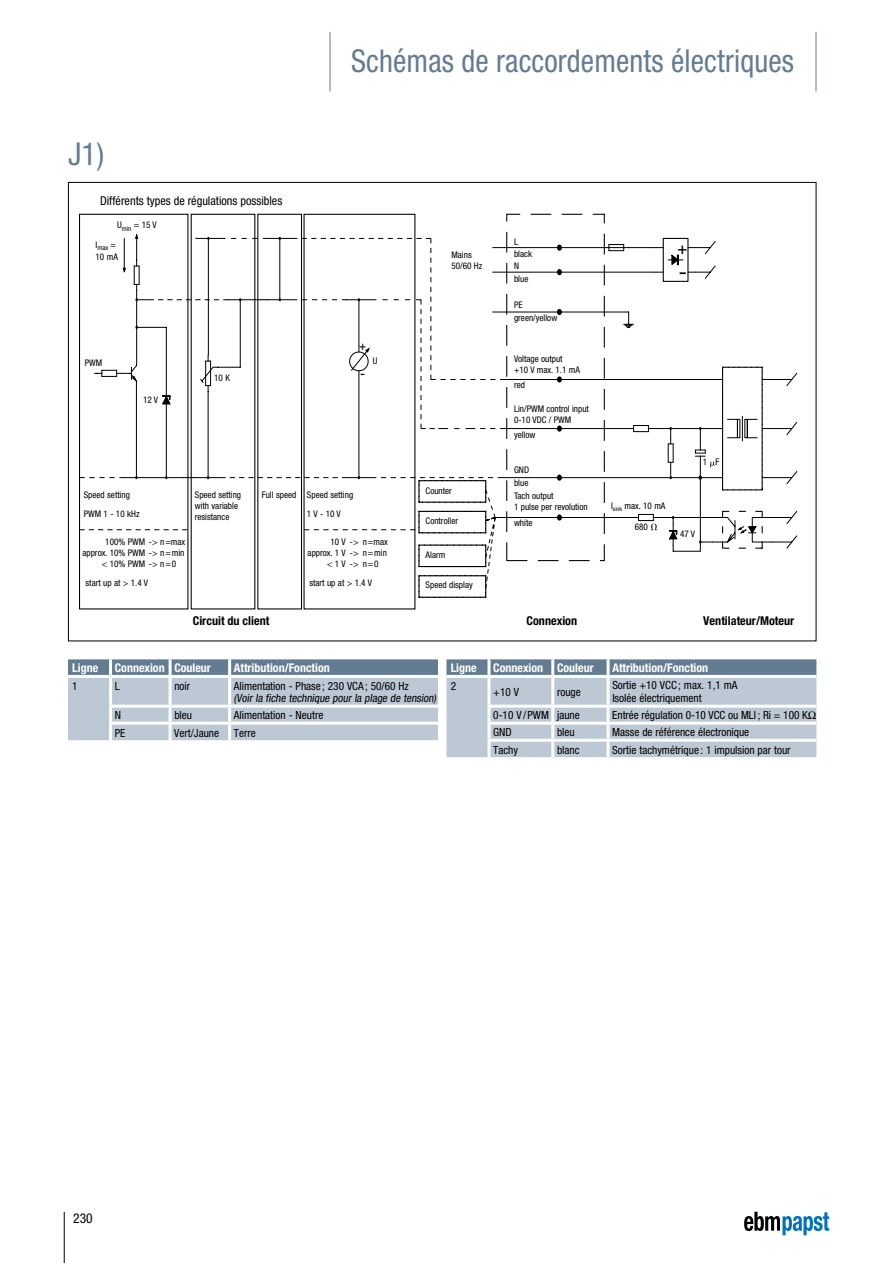
<style>
.page{position:relative;width:893px;height:1263px;background:#fff}
.page>*{position:absolute;margin:0;border:0;box-sizing:border-box;transform-origin:0 0}
.t1{font:condensed 31.5px "Helvetica Neue";letter-spacing:.005em;color:#647c91;scale:.95 1}
.t2{font:condensed 31.5px "Helvetica Neue";letter-spacing:.005em;color:#647c91}
.t3{font:500 condensed 16.5px/24.6px "Helvetica Neue LT";color:#000}
.t4{font:condensed 13.5px "Helvetica Neue LT";color:#000}
.t5{font:500 condensed 12.3px "Helvetica Neue LT";color:#000;scale:.87 1}
.t6{font:500 condensed 12.3px "Helvetica Neue LT";color:#000;scale:1.14 1}
.t7{font:700 condensed 12.15px "Helvetica Neue LT";color:#000}
.t8{font:condensed 12.15px "Helvetica Neue LT";color:#000}
.t9{font:700 condensed 12px "Helvetica Neue LT";color:#fff}
.t10{font:condensed 11.25px/12.8px "Helvetica Neue LT";color:#000}
.t11{font:condensed 9.15px/10.9px "Helvetica Neue LT";color:#000}
.t12{font:condensed 6.9px "Helvetica Neue LT";color:#000}
</style>
<div class="page">
<svg style="left:744px;top:1212px;width:85px;height:23px"></svg>
<hr style="left:64px;top:1212px;width:1px;height:51px;background:#000">
<hr style="left:330px;top:32px;width:1px;height:59px;background:#647c91">
<hr style="left:815px;top:32px;width:1px;height:59px;background:#647c91">
<svg style="left:79px;top:214px;width:337px;height:395px"></svg>
<svg style="left:123px;top:234px;width:17px;height:4px"></svg>
<svg style="left:418px;top:552px;width:73px;height:46px"></svg>
<svg style="left:220px;top:373px;width:577px;height:179px"></svg>
<svg style="left:79px;top:238px;width:714px;height:308px"></svg>
<svg style="left:358px;top:247px;width:415px;height:297px"></svg>
<svg style="left:349px;top:347px;width:21px;height:25px"></svg>
<svg style="left:633px;top:237px;width:130px;height:314px"></svg>
<svg style="left:68px;top:659px;width:370px;height:81px;background:#aab8c6"></svg>
<hr style="left:109px;top:659px;width:3px;height:16px;background:#fff">
<hr style="left:169px;top:659px;width:3px;height:16px;background:#fff">
<hr style="left:228px;top:659px;width:3px;height:16px;background:#fff">
<hr style="left:68px;top:675px;width:43px;height:3px;background:#fff">
<hr style="left:111px;top:675px;width:59px;height:3px;background:#fff">
<hr style="left:109px;top:678px;width:3px;height:27px;background:#fff">
<hr style="left:170px;top:675px;width:60px;height:3px;background:#fff">
<hr style="left:169px;top:678px;width:3px;height:27px;background:#fff">
<hr style="left:230px;top:675px;width:208px;height:3px;background:#fff">
<hr style="left:228px;top:678px;width:3px;height:27px;background:#fff">
<hr style="left:109px;top:705px;width:61px;height:3px;background:#fff">
<hr style="left:109px;top:708px;width:3px;height:14px;background:#fff">
<hr style="left:170px;top:705px;width:60px;height:3px;background:#fff">
<hr style="left:169px;top:708px;width:3px;height:14px;background:#fff">
<hr style="left:230px;top:705px;width:208px;height:3px;background:#fff">
<hr style="left:228px;top:708px;width:3px;height:14px;background:#fff">
<hr style="left:109px;top:722px;width:61px;height:3px;background:#fff">
<hr style="left:109px;top:725px;width:3px;height:15px;background:#fff">
<hr style="left:170px;top:722px;width:60px;height:3px;background:#fff">
<hr style="left:169px;top:725px;width:3px;height:15px;background:#fff">
<hr style="left:230px;top:722px;width:208px;height:3px;background:#fff">
<hr style="left:228px;top:725px;width:3px;height:15px;background:#fff">
<svg style="left:446px;top:659px;width:370px;height:98px;background:#adbbc8"></svg>
<hr style="left:487px;top:659px;width:3px;height:16px;background:#fff">
<hr style="left:551px;top:659px;width:3px;height:16px;background:#fff">
<hr style="left:607px;top:659px;width:3px;height:16px;background:#fff">
<hr style="left:487px;top:678px;width:3px;height:27px;background:#fff">
<hr style="left:551px;top:678px;width:3px;height:27px;background:#fff">
<hr style="left:607px;top:678px;width:3px;height:27px;background:#fff">
<hr style="left:487px;top:705px;width:66px;height:3px;background:#fff">
<hr style="left:487px;top:708px;width:3px;height:14px;background:#fff">
<hr style="left:553px;top:705px;width:55px;height:3px;background:#fff">
<hr style="left:551px;top:708px;width:3px;height:14px;background:#fff">
<hr style="left:608px;top:705px;width:208px;height:3px;background:#fff">
<hr style="left:607px;top:708px;width:3px;height:14px;background:#fff">
<hr style="left:487px;top:722px;width:66px;height:3px;background:#fff">
<hr style="left:487px;top:725px;width:3px;height:14px;background:#fff">
<hr style="left:553px;top:722px;width:55px;height:3px;background:#fff">
<hr style="left:551px;top:725px;width:3px;height:14px;background:#fff">
<hr style="left:608px;top:722px;width:208px;height:3px;background:#fff">
<hr style="left:607px;top:725px;width:3px;height:14px;background:#fff">
<hr style="left:487px;top:739px;width:66px;height:3px;background:#fff">
<hr style="left:487px;top:742px;width:3px;height:15px;background:#fff">
<hr style="left:553px;top:739px;width:55px;height:3px;background:#fff">
<hr style="left:551px;top:742px;width:3px;height:15px;background:#fff">
<hr style="left:608px;top:739px;width:208px;height:3px;background:#fff">
<hr style="left:607px;top:742px;width:3px;height:15px;background:#fff">
<hr style="left:446px;top:675px;width:43px;height:3px;background:#fff">
<hr style="left:489px;top:675px;width:64px;height:3px;background:#fff">
<hr style="left:553px;top:675px;width:55px;height:3px;background:#fff">
<hr style="left:608px;top:675px;width:208px;height:3px;background:#fff">
<h1 class="t1" style="left:351px;top:42px;width:468px">Schémas de raccordements électriques</h1>
<h1 class="t2" style="left:68px;top:136px;width:38px">J1)</h1>
<h3 class="t8" style="left:100px;top:193px;width:184px">Différents types de régulations possibles</h3>
<p class="t11" style="left:117px;top:219px;width:41px">U<sub>min</sub> = 15 V</p>
<p class="t12" style="left:96px;top:243px;width:22px"><sup>I</sup>max <sup>=</sup></p>
<p class="t11" style="left:96px;top:252px;width:24px">10 mA</p>
<p class="t11" style="left:85px;top:357px;width:19px">PWM</p>
<p class="t11" style="left:143px;top:394px;width:17px">12 V</p>
<p class="t11" style="left:214px;top:373px;width:17px">10 K</p>
<h3 class="t5" style="left:359px;top:339px;width:9px">+</h3>
<h3 class="t6" style="left:360px;top:366px;width:6px">-</h3>
<p class="t11" style="left:373px;top:355px;width:6px">U</p>
<p class="t11" style="left:84px;top:485px;width:57px;line-height:19.6px">Speed setting<br>PWM 1 - 10 kHz</p>
<p class="t11" style="left:195px;top:489px;width:48px">Speed setting with variable resistance</p>
<p class="t11" style="left:262px;top:489px;width:36px">Full speed</p>
<p class="t11" style="left:105px;top:536px;width:81px">100% PWM -&gt; n=max</p>
<p class="t11" style="left:82px;top:547px;width:104px">approx. 10% PWM -&gt; n=min</p>
<p class="t11" style="left:102px;top:558px;width:76px">&lt; 10% PWM -&gt; n=0</p>
<p class="t11" style="left:86px;top:577px;width:64px">start up at &gt; 1.4 V</p>
<h3 class="t7" style="left:193px;top:613px;width:78px">Circuit du client</h3>
<p class="t11" style="left:307px;top:485px;width:48px;line-height:19.6px">Speed setting<br>1V-10V</p>
<p class="t11" style="left:331px;top:536px;width:59px">10 V -&gt; n=max</p>
<p class="t11" style="left:308px;top:547px;width:81px">approx. 1 V -&gt; n=min</p>
<p class="t11" style="left:327px;top:558px;width:53px">&lt;1V -&gt; n=0</p>
<p class="t11" style="left:309px;top:577px;width:64px">start up at &gt; 1.4 V</p>
<p class="t11" style="left:451px;top:250px;width:32px">Mains<br>50/60 Hz</p>
<p class="t11" style="left:426px;top:485px;width:28px">Counter</p>
<p class="t11" style="left:426px;top:515px;width:34px">Controller</p>
<p class="t11" style="left:426px;top:549px;width:21px">Alarm</p>
<p class="t11" style="left:426px;top:579px;width:49px">Speed display</p>
<p class="t11" style="left:514px;top:236px;width:6px">L</p>
<p class="t11" style="left:514px;top:249px;width:20px">black</p>
<p class="t11" style="left:514px;top:260px;width:7px">N</p>
<p class="t11" style="left:514px;top:273px;width:16px">blue</p>
<p class="t11" style="left:514px;top:299px;width:10px">PE</p>
<p class="t11" style="left:514px;top:312px;width:45px">green/yellow</p>
<p class="t11" style="left:514px;top:353px;width:68px">Voltage output<br>+10 V max. 1.1 mA</p>
<p class="t11" style="left:514px;top:379px;width:12px">red</p>
<p class="t11" style="left:514px;top:403px;width:76px">Lin/PWM control input<br>0-10 VDC / PWM</p>
<p class="t11" style="left:514px;top:429px;width:23px">yellow</p>
<p class="t11" style="left:514px;top:464px;width:17px">GND</p>
<p class="t11" style="left:514px;top:478px;width:16px">blue</p>
<p class="t11" style="left:514px;top:490px;width:75px">Tach output<br>1 pulse per revolution</p>
<p class="t11" style="left:514px;top:517px;width:20px">white</p>
<h2 class="t3" style="left:677px;top:235px;width:11px">+ -</h2>
<p class="t11" style="left:611px;top:500px;width:56px">I<sub>sink</sub> max. 10 mA</p>
<p class="t11" style="left:635px;top:521px;width:15px">680</p>
<p class="t11" style="left:703px;top:457px;width:18px">1 F</p>
<p class="t11" style="left:680px;top:528px;width:17px">47 V</p>
<h3 class="t7" style="left:527px;top:613px;width:52px">Connexion</h3>
<h3 class="t7" style="left:703px;top:613px;width:92px">Ventilateur/Moteur</h3>
<h3 class="t9" style="left:72px;top:660px;width:27px">Ligne</h3>
<h3 class="t9" style="left:115px;top:660px;width:98px">Connexion Couleur</h3>
<h3 class="t9" style="left:234px;top:660px;width:97px">Attribution/Fonction</h3>
<p class="t10" style="left:72px;top:679px;width:7px">1</p>
<p class="t10" style="left:115px;top:679px;width:6px">L</p>
<p class="t10" style="left:174px;top:679px;width:17px">noir</p>
<p class="t10" style="left:234px;top:679px;width:204px">Alimentation - Phase ; 230 VCA ; 50/60 Hz<br>(Voir la fiche technique pour la plage de tension)</p>
<p class="t10" style="left:115px;top:709px;width:8px">N</p>
<p class="t10" style="left:174px;top:709px;width:19px">bleu</p>
<p class="t10" style="left:234px;top:709px;width:91px">Alimentation - Neutre</p>
<p class="t10" style="left:115px;top:726px;width:12px">PE</p>
<p class="t10" style="left:174px;top:726px;width:46px">Vert/Jaune</p>
<p class="t10" style="left:234px;top:726px;width:23px">Terre</p>
<h3 class="t9" style="left:451px;top:660px;width:27px">Ligne</h3>
<h3 class="t9" style="left:493px;top:660px;width:102px">Connexion Couleur</h3>
<h3 class="t9" style="left:612px;top:660px;width:97px">Attribution/Fonction</h3>
<p class="t10" style="left:451px;top:679px;width:7px">2</p>
<p class="t10" style="left:493px;top:685px;width:27px">+10 V</p>
<p class="t10" style="left:557px;top:685px;width:25px">rouge</p>
<p class="t10" style="left:612px;top:679px;width:127px">Sortie +10 VCC; max. 1,1 mA<br>Isolée électriquement</p>
<p class="t10" style="left:493px;top:709px;width:88px">0-10 V / PWM jaune</p>
<p class="t10" style="left:612px;top:709px;width:206px">Entrée régulation 0-10 VCC ou MLI ; Ri = 100 KΩ</p>
<p class="t10" style="left:493px;top:726px;width:20px">GND</p>
<p class="t10" style="left:557px;top:726px;width:19px">bleu</p>
<p class="t10" style="left:612px;top:726px;width:138px">Masse de référence électronique</p>
<p class="t10" style="left:493px;top:743px;width:26px">Tachy</p>
<p class="t10" style="left:557px;top:743px;width:24px">blanc</p>
<p class="t10" style="left:612px;top:743px;width:180px">Sortie tachymétrique : 1 impulsion par tour</p>
<h3 class="t4" style="left:73px;top:1210px;width:21px">230</h3>
</div>
